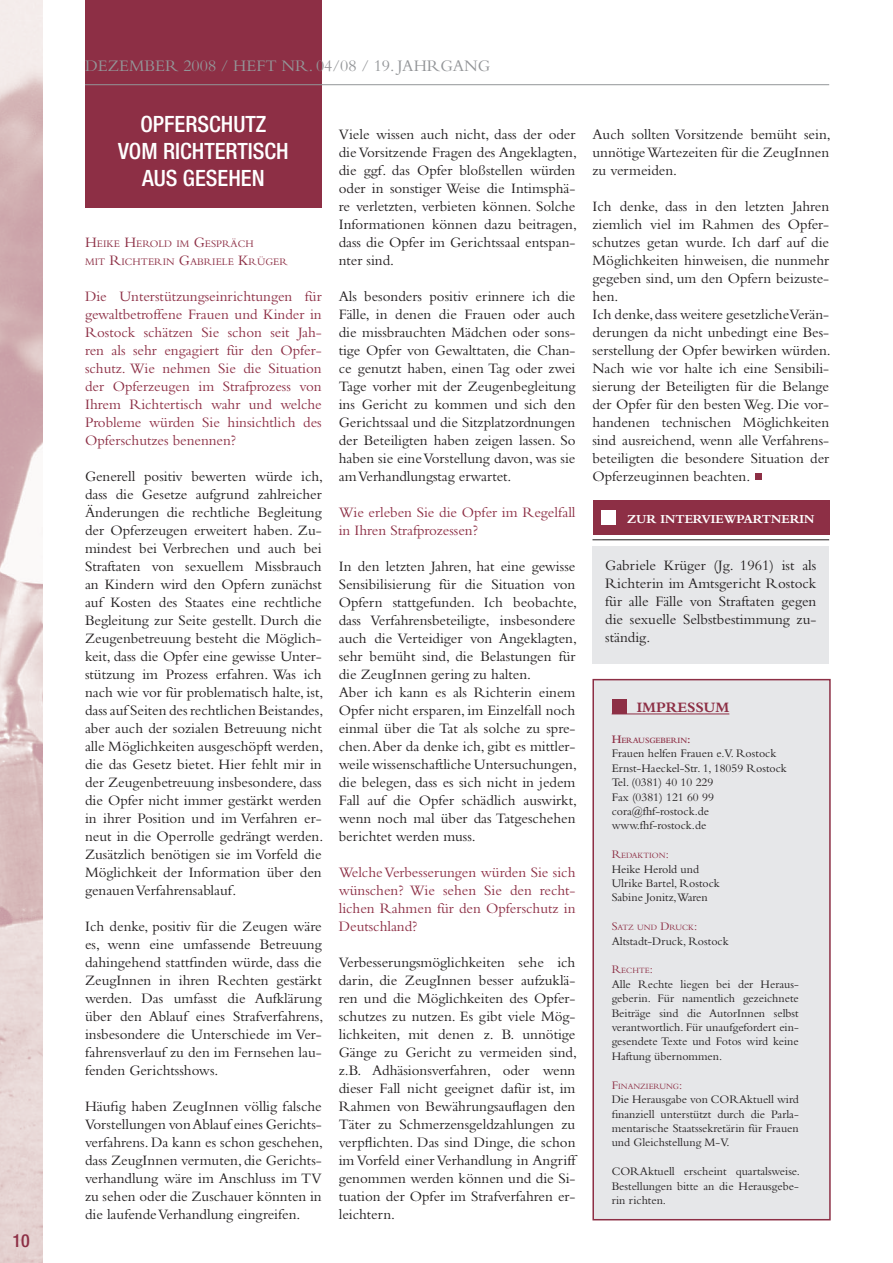
<style>
.page{position:relative;width:893px;height:1263px;background:#fff}
.page>*{position:absolute;margin:0;border:0;box-sizing:border-box;transform-origin:0 0}
.t1{font:500 condensed 22.5px/27px "Helvetica Neue";color:#fff;text-align:center}
.t2{font:500 condensed 18px "Helvetica Neue";color:#8d2f45}
.t3{font:16.8px "Bembo";color:#939598}
.t4{font:15px/18px "Bembo";color:#231f20;text-align:justify}
.t5{font:15px/18px "Bembo";color:#8d2f45;text-align:justify}
.t6{font:700 15px "Bembo";color:#8d2f45}
.t7{font:700 12.75px "Bembo";color:#fff}
.t8{font:12px/14.4px "Bembo";color:#231f20;text-align:justify}
.t9{font:10.5px/18px "Bembo";color:#8d2f45}
.t10{font:8.4px "Bembo";color:#8d2f45}
.t11{font:600 8.4px "Bembo";color:#8d2f45}
.s1{font-size:15px}
.s2{font-size:12px}
</style>
<div class="page">
<img style="left:0;top:0;width:43px;height:1263px">
<div style="left:85px;top:0;width:237px;height:208px;background:#8d2f45"></div>
<hr style="left:85px;top:84px;width:744px;height:1px;background:#939598">
<div style="left:592px;top:546px;width:237px;height:118px;background:#e6e7e9"></div>
<div style="left:593px;top:501px;width:236px;height:34px;background:#8d2f45"></div>
<div style="left:601px;top:510px;width:15px;height:15px;background:#fff"></div>
<hr style="left:592px;top:539px;width:237px;height:1px;background:#231f20">
<svg style="left:756px;top:473px;width:6px;height:6px"></svg>
<div style="left:593px;top:680px;width:237px;height:540px;background:#e6e7e9"></div>
<div style="left:592px;top:679px;width:239px;height:541px;border:2px solid #8d2f45"></div>
<hr style="left:612px;top:713px;width:117px;height:1px;background:#8d2f45">
<div style="left:612px;top:699px;width:14px;height:15px;background:#8d2f45"></div>
<p class="t2" style="left:13px;top:1229px;width:19px">10</p>
<p class="t3" style="left:85px;top:56px;width:26px">Dezember</p>
<p class="t3" style="left:183px;top:56px;width:75px">2008 / Heft</p>
<p class="t3" style="left:282px;top:56px;width:135px">Nr. 04/08 / 19. Jahrgang</p>
<h1 class="t1" style="left:118px;top:111px;width:172px">OPFERSCHUTZ<br>VOM RICHTERTISCH<br>AUS GESEHEN</h1>
<p class="t9" style="left:85px;top:234px;width:204px"><span class="s1">H</span>eike <span class="s1">H</span>erold im <span class="s1">G</span>espräch<br>mit <span class="s1">R</span>ichterin <span class="s1">G</span>abriele <span class="s1">K</span>rüger</p>
<p class="t5" style="left:85px;top:287px;width:238px">Die Unterstützungseinrichtungen für gewaltbetroffene Frauen und Kinder in Rostock schätzen Sie schon seit Jah&shy;ren als sehr engagiert für den Opfer&shy;schutz. Wie nehmen Sie die Situation der Opferzeugen im Strafprozess von Ihrem Richtertisch wahr und welche Probleme würden Sie hinsichtlich des Opferschutzes benennen?</p>
<p class="t4" style="left:85px;top:467px;width:240px">Generell positiv bewerten würde ich, dass die Gesetze aufgrund zahlreicher Änderungen die rechtliche Begleitung der Opferzeugen erweitert haben. Zu&shy;mindest bei Verbrechen und auch bei Straftaten von sexuellem Missbrauch an Kindern wird den Opfern zunächst auf Kosten des Staates eine rechtliche Begleitung zur Seite gestellt. Durch die Zeugenbetreuung besteht die Möglich&shy;keit, dass die Opfer eine gewisse Unter&shy;stützung im Prozess erfahren. Was ich nach wie vor für problematisch halte, ist, dass auf Seiten des rechtlichen Beistandes, aber auch der sozialen Betreuung nicht alle Möglichkeiten ausgeschöpft werden, die das Gesetz bietet. Hier fehlt mir in der Zeugenbetreuung insbesondere, dass die Opfer nicht immer gestärkt werden in ihrer Position und im Verfahren er&shy;neut in die Operrolle gedrängt werden.<br>Zusätzlich benötigen sie im Vorfeld die Möglichkeit der Information über den genauen Verfahrensablauf.</p>
<p class="t4" style="left:85px;top:917px;width:240px">Ich denke, positiv für die Zeugen wäre es, wenn eine umfassende Betreuung dahingehend stattfinden würde, dass die ZeugInnen in ihren Rechten gestärkt werden. Das umfasst die Aufklärung über den Ablauf eines Strafverfahrens, insbesondere die Unterschiede im Ver&shy;fahrensverlauf zu den im Fernsehen lau&shy;fenden Gerichtsshows.</p>
<p class="t4" style="left:85px;top:1097px;width:240px">Häufig haben ZeugInnen völlig falsche Vorstellungen von Ablauf eines Gerichts&shy;verfahrens. Da kann es schon geschehen, dass ZeugInnen vermuten, die Gerichts&shy;verhandlung wäre im Anschluss im TV zu sehen oder die Zuschauer könnten in die laufende Verhandlung eingreifen.</p>
<p class="t4" style="left:339px;top:125px;width:240px">Viele wissen auch nicht, dass der oder die Vorsitzende Fragen des Angeklagten, die ggf. das Opfer bloßstellen würden oder in sonstiger Weise die Intimsphä&shy;re verletzten, verbieten können. Solche Informationen können dazu beitragen, dass die Opfer im Gerichtssaal entspan&shy;nter sind.</p>
<p class="t4" style="left:339px;top:287px;width:238px">Als besonders positiv erinnere ich die Fälle, in denen die Frauen oder auch die missbrauchten Mädchen oder sons&shy;tige Opfer von Gewalttaten, die Chan&shy;ce genutzt haben, einen Tag oder zwei Tage vorher mit der Zeugenbegleitung ins Gericht zu kommen und sich den Gerichtssaal und die Sitzplatzordnungen der Beteiligten haben zeigen lassen. So haben sie eine Vorstellung davon, was sie am Verhandlungstag erwartet.</p>
<p class="t5" style="left:339px;top:503px;width:238px">Wie erleben Sie die Opfer im Regelfall in Ihren Strafprozessen?</p>
<p class="t4" style="left:339px;top:557px;width:240px;text-align:left">In den letzten Jahren, hat eine gewisse Sensibilisierung für die Situation von Opfern stattgefunden. Ich beobachte, dass Verfahrensbeteiligte, insbesondere auch die Verteidiger von Angeklagten, sehr bemüht sind, die Belastungen für die ZeugInnen gering zu halten.<br>Aber ich kann es als Richterin einem Opfer nicht ersparen, im Einzelfall noch einmal über die Tat als solche zu spre&shy;chen. Aber da denke ich, gibt es mittler&shy;weile wissenschaftliche Untersuchungen, die belegen, dass es sich nicht in jedem Fall auf die Opfer schädlich auswirkt, wenn noch mal über das Tatgeschehen berichtet werden muss.</p>
<p class="t5" style="left:339px;top:863px;width:238px">Welche Verbesserungen würden Sie sich wünschen? Wie sehen Sie den recht&shy;lichen Rahmen für den Opferschutz in Deutschland?</p>
<p class="t4" style="left:339px;top:953px;width:240px">Verbesserungsmöglichkeiten sehe ich darin, die ZeugInnen besser aufzuklä&shy;ren und die Möglichkeiten des Opfer&shy;schutzes zu nutzen. Es gibt viele Mög&shy;lichkeiten, mit denen z. B. unnötige Gänge zu Gericht zu vermeiden sind, z.B. Adhäsionsverfahren, oder wenn dieser Fall nicht geeignet dafür ist, im Rahmen von Bewährungsauflagen den Täter zu Schmerzensgeldzahlungen zu verpflichten. Das sind Dinge, die schon im Vorfeld einer Verhandlung in Angriff genommen werden können und die Si&shy;tuation der Opfer im Strafverfahren er&shy;leichtern.</p>
<p class="t4" style="left:592px;top:125px;width:240px">Auch sollten Vorsitzende bemüht sein, unnötige Wartezeiten für die ZeugInnen zu vermeiden.</p>
<p class="t4" style="left:592px;top:197px;width:240px;text-align:left">Ich denke, dass in den letzten Jahren ziemlich viel im Rahmen des Opfer&shy;schutzes getan wurde. Ich darf auf die Möglichkeiten hinweisen, die nunmehr gegeben sind, um den Opfern beizuste&shy;hen.<br>Ich denke, dass weitere gesetzliche Verän&shy;derungen da nicht unbedingt eine Bes&shy;serstellung der Opfer bewirken würden.<br>Nach wie vor halte ich eine Sensibili&shy;sierung der Beteiligten für die Belange der Opfer für den besten Weg. Die vor&shy;handenen technischen Möglichkeiten sind ausreichend, wenn alle Verfahrens&shy;beteiligten die besondere Situation der Opferzeuginnen beachten.</p>
<p class="t7" style="left:627px;top:511px;width:189px">ZUR INTERVIEWPARTNERIN</p>
<p class="t4" style="left:605px;top:556px;width:213px">Gabriele Krüger (Jg. 1961) ist als Richterin im Amtsgericht Rostock für alle Fälle von Straftaten gegen die sexuelle Selbstbestimmung zu&shy;ständig.</p>
<p class="t6" style="left:637px;top:699px;width:94px">IMPRESSUM</p>
<p class="t11" style="left:612px;top:736px;width:81px"><span class="s2">H</span>ERAUSGEBERIN<span class="s2">:</span></p>
<p class="t8" style="left:612px;top:746px;width:177px;text-align:left">Frauen helfen Frauen e.V. Rostock<br>Ernst-Haeckel-Str. 1, 18059 Rostock<br>Tel. (0381) 40 10 229<br>Fax (0381) 121 60 99 cora@fhf-rostock.de www.fhf-rostock.de</p>
<p class="t10" style="left:612px;top:851px;width:59px"><span class="s2">R</span>edaktion<span class="s2">:</span></p>
<p class="t8" style="left:612px;top:861px;width:110px;text-align:left">Heike Herold und<br>Ulrike Bartel, Rostock<br>Sabine Jonitz,Waren</p>
<p class="t10" style="left:612px;top:923px;width:87px"><span class="s2">S</span>atz und <span class="s2">D</span>ruck<span class="s2">:</span></p>
<p class="t8" style="left:612px;top:933px;width:119px">Altstadt-Druck, Rostock</p>
<p class="t10" style="left:612px;top:966px;width:43px"><span class="s2">R</span>echte<span class="s2">:</span></p>
<p class="t8" style="left:612px;top:977px;width:189px">Alle Rechte liegen bei der Heraus&shy;geberin. Für namentlich gezeichnete Beiträge sind die AutorInnen selbst verantwortlich. Für unaufgefordert ein&shy;gesendete Texte und Fotos wird keine Haftung übernommen.</p>
<p class="t10" style="left:612px;top:1081px;width:72px"><span class="s2">F</span>inanzierung<span class="s2">:</span></p>
<p class="t8" style="left:612px;top:1092px;width:189px">Die Herausgabe von CORAktuell wird finanziell unterstützt durch die Parla&shy;mentarische Staatssekretärin für Frauen und Gleichstellung M-V.</p>
<p class="t8" style="left:612px;top:1164px;width:190px">CORAktuell erscheint quartalsweise.<br>Bestellungen bitte an die Herausgebe&shy;rin richten.</p>
</div>
